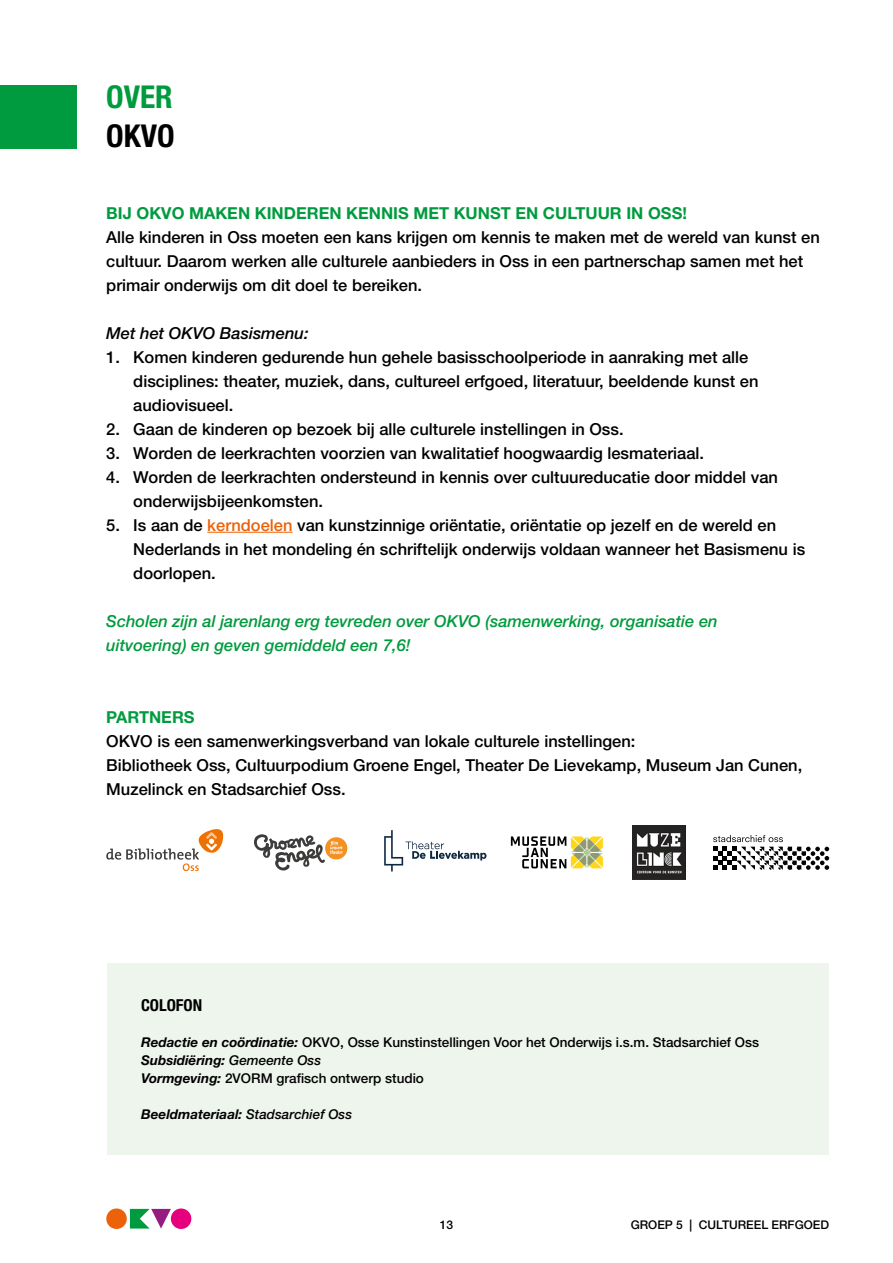
<style>
.page{position:relative;width:893px;height:1263px;background:#fff}
.page>*{position:absolute;margin:0;border:0;box-sizing:border-box;transform-origin:0 0}
.t1{font:700 condensed 31.5px "Helvetica Neue LT Std";color:#009b3e}
.t2{font:700 condensed 31.5px "Helvetica Neue LT Std";color:#000}
.t3{font:500 16.5px/24px "Helvetica Neue LT Std";color:#000}
.t4{font:italic 500 16.5px/24px "Helvetica Neue LT Std";color:#009b3e}
.t5{font:700 16.5px "Helvetica Neue LT Std";color:#009b3e}
.t6{font:italic 500 16.5px "Helvetica Neue LT Std";color:#000}
.t7{font:700 condensed 16.5px "Helvetica Neue LT Std";color:#000}
.t8{font:500 13.5px/18px "Helvetica Neue LT Std";color:#000}
.t9{font:italic 700 13.5px "Helvetica Neue LT Std";color:#000}
.t10{font:500 12px "Helvetica Neue LT Std";color:#000}
.s1{color:#eb6209}
.s2{font-weight:700;font-style:italic}
.s3{font-style:italic}
.s4{font-weight:500}
</style>
<div class="page">
<svg style="left:130px;top:1209px;width:41px;height:19px"></svg>
<div style="left:171px;top:1208px;width:20px;height:21px;background:#e6007d;border-radius:50%"></div>
<div style="left:106px;top:1208px;width:21px;height:21px;background:#eb6209;border-radius:50%"></div>
<hr style="left:207px;top:532px;width:86px;height:1px;background:#eb6209">
<div style="left:0;top:85px;width:77px;height:64px;background:#009b3e"></div>
<div style="left:107px;top:963px;width:721px;height:191px;background:#edf5ec"></div>
<svg style="left:384px;top:830px;width:102px;height:41px"></svg>
<svg style="left:511px;top:836px;width:92px;height:32px"></svg>
<img style="left:632px;top:826px;width:53px;height:53px">
<svg style="left:106px;top:829px;width:117px;height:42px"></svg>
<svg style="left:254px;top:834px;width:93px;height:36px"></svg>
<svg style="left:713px;top:835px;width:116px;height:35px"></svg>
<h1 class="t1" style="left:106px;top:77px;width:68px">OVER</h1>
<h1 class="t2" style="left:106px;top:116px;width:70px">OKVO</h1>
<p class="t5" style="left:106px;top:202px;width:582px">BIJ OKVO MAKEN KINDEREN KENNIS MET KUNST EN CULTUUR IN OSS!</p>
<p class="t3" style="left:106px;top:225px;width:715px">Alle kinderen in Oss moeten een kans krijgen om kennis te maken met de wereld van kunst en cultuur. Daarom werken alle culturele aanbieders in Oss in een partnerschap samen met het primair onderwijs om dit doel te bereiken.</p>
<p class="t6" style="left:106px;top:323px;width:204px">Met het OKVO Basismenu:</p>
<p class="t3" style="left:133px;top:345px;width:627px;text-indent:-27px">1. Komen kinderen gedurende hun gehele basisschoolperiode in aanraking met alle disciplines: theater, muziek, dans, cultureel erfgoed, literatuur, beeldende kunst en audiovisueel.</p>
<p class="t3" style="left:106px;top:417px;width:519px">2. Gaan de kinderen op bezoek bij alle culturele instellingen in Oss.</p>
<p class="t3" style="left:106px;top:441px;width:599px">3. Worden de leerkrachten voorzien van kwalitatief hoogwaardig lesmateriaal.</p>
<p class="t3" style="left:133px;top:465px;width:646px;text-indent:-27px">4. Worden de leerkrachten ondersteund in kennis over cultuureducatie door middel van onderwijsbijeenkomsten.</p>
<p class="t3" style="left:133px;top:513px;width:673px;text-indent:-27px">5. Is aan de <span class="s1">kerndoelen</span> van kunstzinnige oriëntatie, oriëntatie op jezelf en de wereld en<br>Nederlands in het mondeling én schriftelijk onderwijs voldaan wanneer het Basismenu is doorlopen.</p>
<p class="t4" style="left:106px;top:609px;width:613px">Scholen zijn al jarenlang erg tevreden over OKVO (samenwerking, organisatie en uitvoering) en geven gemiddeld een 7,6!</p>
<p class="t5" style="left:106px;top:707px;width:90px">PARTNERS</p>
<p class="t3" style="left:106px;top:729px;width:697px">OKVO is een samenwerkingsverband van lokale culturele instellingen:<br>Bibliotheek Oss, Cultuurpodium Groene Engel, Theater De Lievekamp, Museum Jan Cunen,<br>Muzelinck en Stadsarchief Oss.</p>
<p class="t7" style="left:141px;top:995px;width:63px">COLOFON</p>
<p class="t8" style="left:141px;top:1033px;width:619px"><span class="s2">Redactie en coördinatie:</span> OKVO, Osse Kunstinstellingen Voor het Onderwijs i.s.m. Stadsarchief Oss<br><span class="s2">Subsidiëring:</span> <span class="s3">Gemeente Oss<br></span><span class="s2">Vormgeving:</span> 2VORM grafisch ontwerp studio</p>
<p class="t9" style="left:141px;top:1105px;width:212px">Beeldmateriaal: <span class="s4">Stadsarchief Oss</span></p>
<p class="t10" style="left:440px;top:1217px;width:15px">13</p>
<p class="t10" style="left:631px;top:1217px;width:200px">GROEP 5 | CULTUREEL ERFGOED</p>
</div>
